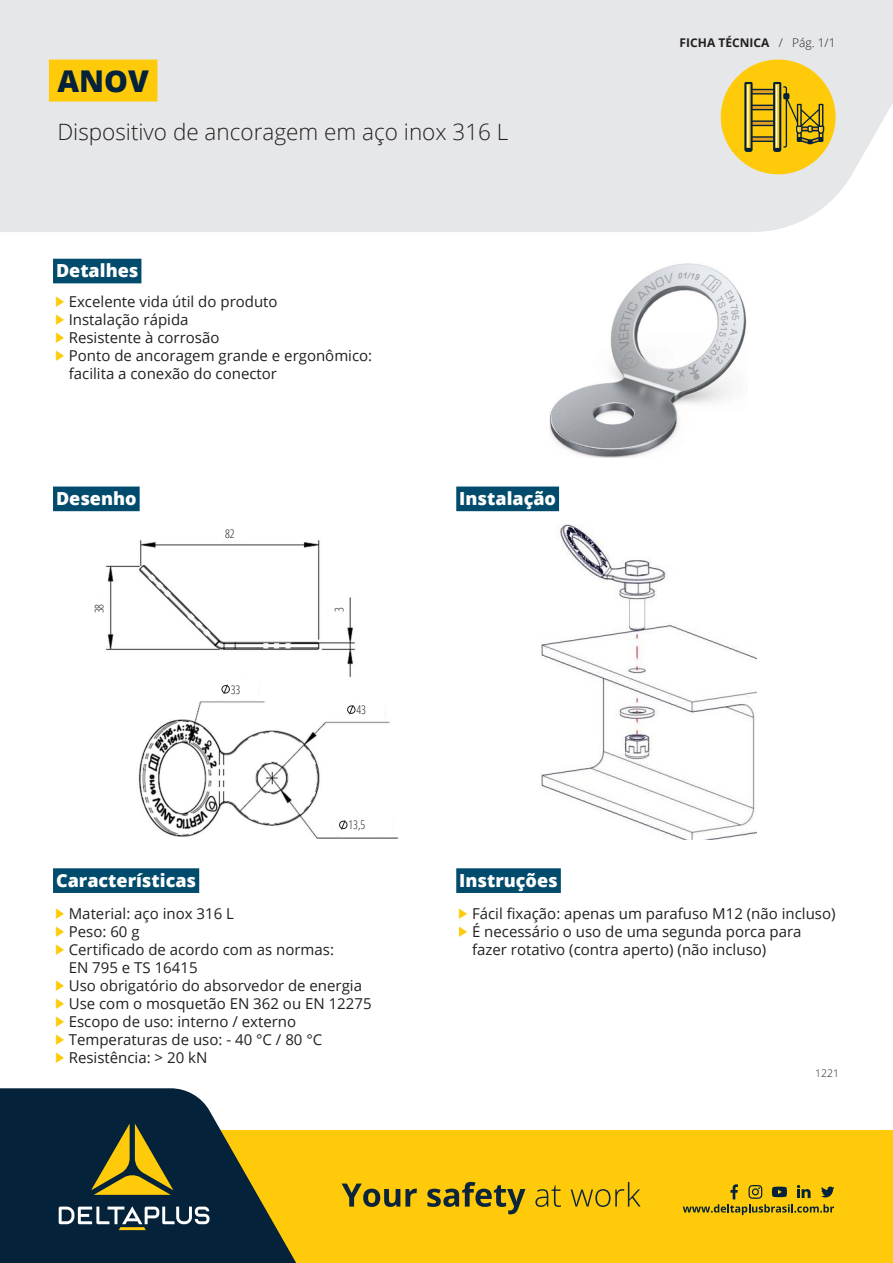
<style>
.page{position:relative;width:893px;height:1263px;background:#fff}
.page>*{position:absolute;margin:0;border:0;box-sizing:border-box;transform-origin:0 0}
.t1{font:800 30px "Open Sans";color:#042239}
.t2{font:300 22.5px "Open Sans";color:#231f20}
.t3{font:800 18px "Open Sans";color:#fff}
.t4{font:15px/18px "Open Sans";color:#231f20}
.t5{font:700 12px "Open Sans";color:#231f20}
.TEXTO_ilustracao{font:300 12px "Open Sans Condensed";color:#231f20}
.TEXTO_Data{font:300 10.5px "Open Sans";color:#231f20}
.s1{font-family:"Arrows";font-size:10.5px;color:#feca0a}
.s2{font-weight:300}
</style>
<div class="page">
<div style="left:0;top:0;width:893px;height:232px;background:#e6e7e9"></div>
<div style="left:721px;top:60px;width:115px;height:114px;background:#feca0a;border-radius:50%"></div>
<svg style="left:744px;top:82px;width:80px;height:70px"></svg>
<div style="left:49px;top:60px;width:108px;height:42px;background:#feca0a"></div>
<div style="left:53px;top:486px;width:87px;height:25px;background:#014b6c"></div>
<div style="left:53px;top:868px;width:146px;height:25px;background:#014b6c"></div>
<div style="left:456px;top:486px;width:103px;height:25px;background:#014b6c"></div>
<div style="left:456px;top:868px;width:105px;height:25px;background:#014b6c"></div>
<div style="left:53px;top:259px;width:88px;height:24px;background:#014b6c"></div>
<div style="left:130px;top:1130px;width:763px;height:133px;background:#feca0a"></div>
<svg style="left:342px;top:1183px;width:75px;height:24px"></svg>
<svg style="left:427px;top:1182px;width:98px;height:32px"></svg>
<svg style="left:535px;top:1185px;width:26px;height:22px"></svg>
<svg style="left:571px;top:1182px;width:70px;height:25px"></svg>
<svg style="left:683px;top:1184px;width:151px;height:31px"></svg>
<svg style="left:0;top:1088px;width:297px;height:175px;fill:#042239"></svg>
<svg style="left:91px;top:1123px;width:82px;height:72px"></svg>
<svg style="left:59px;top:1206px;width:150px;height:24px;background:#516571"></svg>
<img style="left:550px;top:264px;width:197px;height:193px">
<img style="left:541px;top:525px;width:216px;height:314px">
<img style="left:105px;top:537px;width:293px;height:302px">
<div style="left:215px;top:678px;width:43px;height:22px;background:#fff"></div>
<div style="left:222px;top:685px;width:8px;height:8px;border:1px solid #231f20;border-radius:50%"></div>
<svg style="left:223px;top:684px;width:5px;height:10px"></svg>
<div style="left:341px;top:699px;width:42px;height:22px;background:#fff"></div>
<div style="left:347px;top:706px;width:8px;height:7px;border:1px solid #231f20;border-radius:50%"></div>
<svg style="left:349px;top:705px;width:5px;height:10px"></svg>
<div style="left:333px;top:814px;width:58px;height:22px;background:#fff"></div>
<div style="left:339px;top:821px;width:8px;height:8px;border:1px solid #231f20;border-radius:50%"></div>
<svg style="left:341px;top:820px;width:4px;height:10px"></svg>
<div style="left:217px;top:525px;width:26px;height:16px;background:#fff"></div>
<div style="left:329px;top:597px;width:19px;height:25px;background:#fff"></div>
<div style="left:91px;top:596px;width:16px;height:25px;background:#fff"></div>
<h1 class="t1" style="left:57px;top:58px;width:93px">ANOV</h1>
<h2 class="t2" style="left:57px;top:116px;width:453px">Dispositivo de ancoragem em aço inox 316 L</h2>
<p class="t3" style="left:56px;top:257px;width:84px">Detalhes</p>
<p class="t4" style="left:56px;top:292px;width:223px"><span class="s1">U</span> Excelente vida útil do produto</p>
<p class="t4" style="left:56px;top:310px;width:134px"><span class="s1">U</span> Instalação rápida</p>
<p class="t4" style="left:56px;top:328px;width:165px"><span class="s1">U</span> Resistente à corrosão</p>
<p class="t4" style="left:69px;top:346px;width:305px;text-indent:-13px"><span class="s1">U</span> Ponto de ancoragem grande e ergonômico: facilita a conexão do conector</p>
<p class="t3" style="left:56px;top:485px;width:82px">Desenho</p>
<p class="TEXTO_ilustracao" style="left:225px;top:525px;width:11px">82</p>
<p class="TEXTO_ilustracao" style="left:91px;top:613px;width:11px;rotate:-90deg">38</p>
<p class="TEXTO_ilustracao" style="left:331px;top:612px;width:6px;rotate:-90deg">3</p>
<p class="TEXTO_ilustracao" style="left:231px;top:681px;width:11px">33</p>
<p class="t3" style="left:56px;top:867px;width:142px">Características</p>
<p class="TEXTO_ilustracao" style="left:356px;top:702px;width:11px">43</p>
<p class="TEXTO_ilustracao" style="left:348px;top:817px;width:18px">13,5</p>
<p class="t3" style="left:459px;top:485px;width:98px">Instalação</p>
<p class="t3" style="left:459px;top:867px;width:100px">Instruções</p>
<p class="t5" style="left:680px;top:34px;width:157px">FICHA TÉCNICA <span class="s2">/ Pág. 1/1</span></p>
<p class="t4" style="left:56px;top:904px;width:179px"><span class="s1">U</span> Material: aço inox 316 L</p>
<p class="t4" style="left:56px;top:922px;width:85px"><span class="s1">U</span> Peso: 60 g</p>
<p class="t4" style="left:69px;top:940px;width:267px;text-indent:-13px"><span class="s1">U</span> Certificado de acordo com as normas:<br>EN 795 e TS 16415</p>
<p class="t4" style="left:56px;top:976px;width:308px"><span class="s1">U</span> Uso obrigatório do absorvedor de energia</p>
<p class="t4" style="left:56px;top:994px;width:317px"><span class="s1">U</span> Use com o mosquetão EN 362 ou EN 12275</p>
<p class="t4" style="left:56px;top:1012px;width:242px"><span class="s1">U</span> Escopo de uso: interno / externo</p>
<p class="t4" style="left:56px;top:1030px;width:268px"><span class="s1">U</span> Temperaturas de uso: - 40 °C / 80 °C</p>
<p class="t4" style="left:56px;top:1048px;width:153px"><span class="s1">U</span> Resistência: &gt; 20 kN</p>
<p class="t4" style="left:459px;top:904px;width:378px"><span class="s1">U</span> Fácil fixação: apenas um parafuso M12 (não incluso)</p>
<p class="t4" style="left:472px;top:922px;width:331px;text-indent:-13px"><span class="s1">U</span> É necessário o uso de uma segunda porca para fazer rotativo (contra aperto) (não incluso)</p>
<p class="TEXTO_Data" style="left:815px;top:1066px;width:25px">1221</p>
</div>
